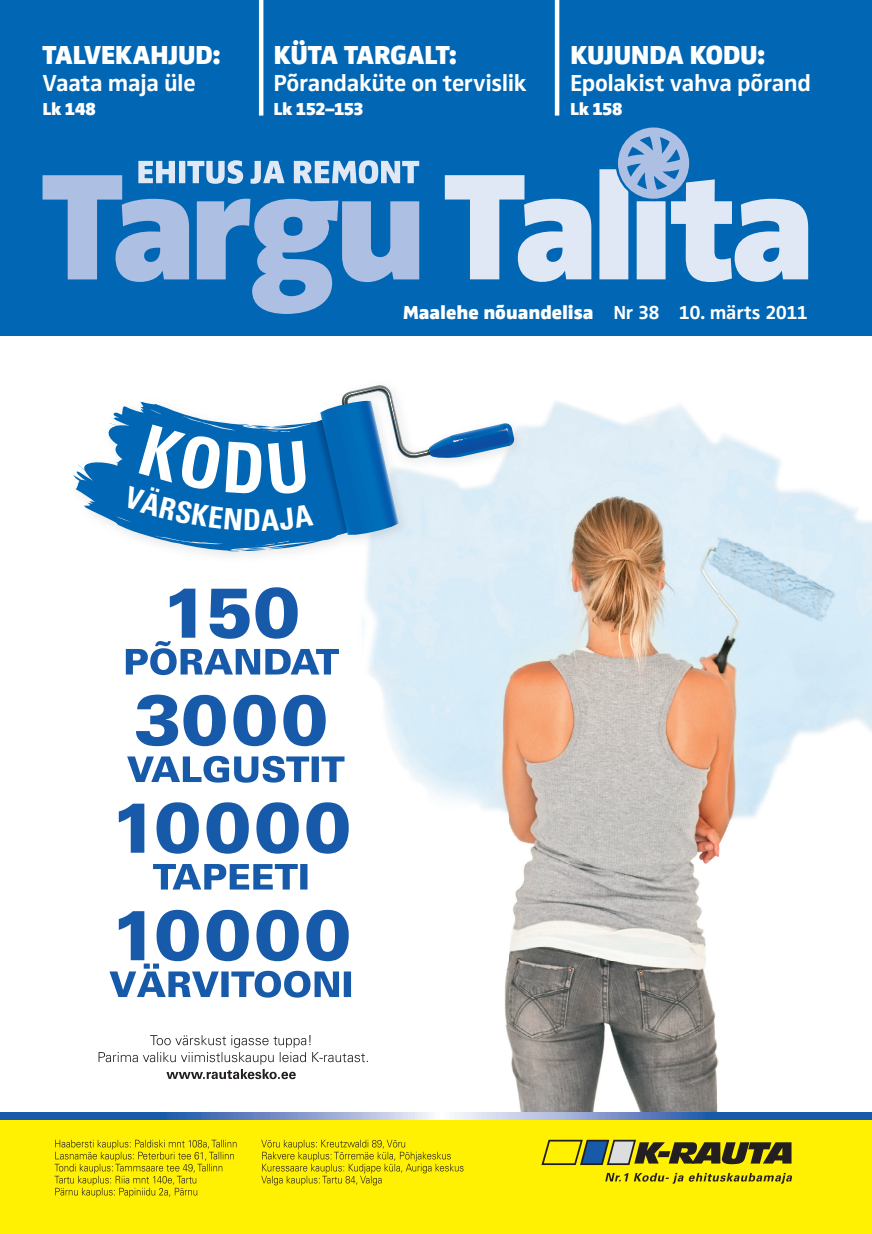
<style>
.page{position:relative;width:872px;height:1234px;background:#fff}
.page>*{position:absolute;margin:0;border:0;box-sizing:border-box;transform-origin:0 0}
.t1{font:900 27px "Zwo Pro";letter-spacing:-.03em;color:#fff}
.t2{font:700 24px "Zwo Pro";letter-spacing:-.015em;color:#fff}
.t3{font:900 19.5px "Zwo Pro";letter-spacing:-.005em;color:#fff}
.t4{font:900 18px "Zwo Pro";letter-spacing:-.02em;color:#fff}
.s1{font-weight:700}
</style>
<div class="page">
<div style="left:0;top:0;width:872px;height:335px;background:#0166b3"></div>
<hr style="left:555px;top:0;width:4px;height:116px;background:#fff">
<hr style="left:259px;top:0;width:4px;height:116px;background:#fff">
<svg style="left:43px;top:175px;width:376px;height:139px"></svg>
<svg style="left:445px;top:127px;width:363px;height:155px"></svg>
<svg style="left:138px;top:160px;width:281px;height:24px"></svg>
<img style="left:770px;top:454px;width:102px;height:331px">
<img style="left:526px;top:401px;width:192px;height:141px">
<img style="left:718px;top:435px;width:52px;height:630px">
<img style="left:125px;top:563px;width:385px;height:140px">
<img style="left:510px;top:542px;width:208px;height:161px">
<img style="left:98px;top:703px;width:620px;height:409px">
<div style="left:0;top:1117px;width:872px;height:116px;background:#fff101"></div>
<svg style="left:0;top:1112px;width:872px;height:6px;background:#6389c3"></svg>
<svg style="left:99px;top:1034px;width:269px;height:44px"></svg>
<svg style="left:109px;top:909px;width:242px;height:88px"></svg>
<svg style="left:153px;top:863px;width:154px;height:26px"></svg>
<svg style="left:119px;top:802px;width:230px;height:51px"></svg>
<svg style="left:127px;top:755px;width:217px;height:27px"></svg>
<svg style="left:136px;top:694px;width:190px;height:52px"></svg>
<svg style="left:126px;top:587px;width:213px;height:88px"></svg>
<svg style="left:54px;top:1139px;width:182px;height:58px"></svg>
<svg style="left:261px;top:1139px;width:202px;height:46px"></svg>
<svg style="left:605px;top:1172px;width:23px;height:9px"></svg>
<svg style="left:634px;top:1172px;width:49px;height:11px"></svg>
<svg style="left:689px;top:1172px;width:103px;height:11px"></svg>
<svg style="left:541px;top:1139px;width:250px;height:25px"></svg>
<svg style="left:73px;top:407px;width:309px;height:144px"></svg>
<svg style="left:123px;top:385px;width:392px;height:151px"></svg>
<p class="t1" style="left:43px;top:39px;width:179px">TALVEKAHJUD:</p>
<p class="t2" style="left:43px;top:69px;width:155px">Vaata maja üle</p>
<p class="t4" style="left:43px;top:99px;width:55px">Lk 148</p>
<p class="t1" style="left:273px;top:39px;width:185px">KÜTA TARGALT:</p>
<p class="t2" style="left:273px;top:69px;width:254px">Põrandaküte on tervislik</p>
<p class="t4" style="left:273px;top:99px;width:92px">Lk 152–153</p>
<p class="t1" style="left:570px;top:39px;width:196px">KUJUNDA KODU:</p>
<p class="t2" style="left:570px;top:69px;width:243px">Epolakist vahva põrand</p>
<p class="t4" style="left:570px;top:99px;width:54px">Lk 158</p>
<p class="t3" style="left:403px;top:301px;width:407px">Maalehe nõuandelisa <span class="s1">Nr 38 10. märts 2011</span></p>
</div>
